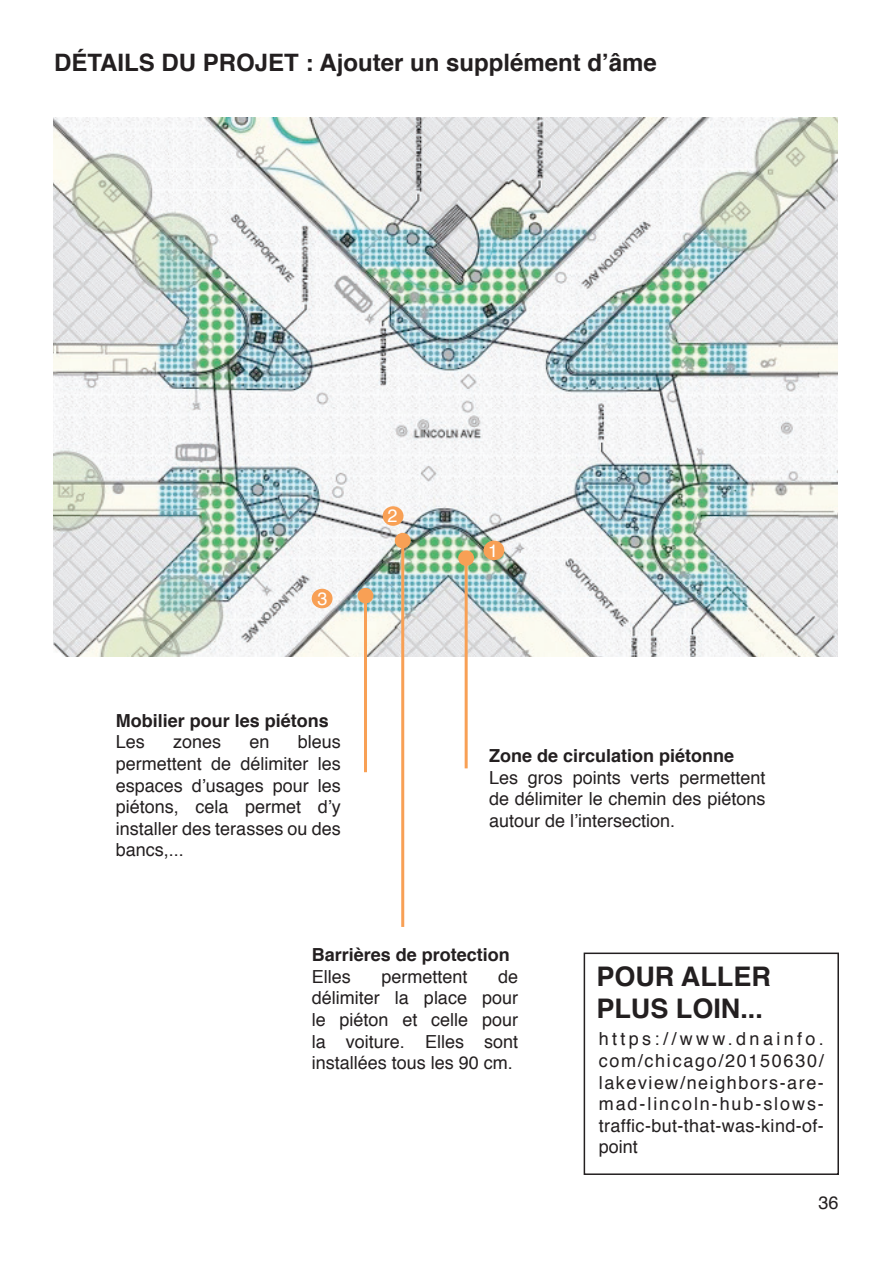
<style>
.page{position:relative;width:893px;height:1263px;background:#fff}
.page>*{position:absolute;margin:0;border:0;box-sizing:border-box;transform-origin:0 0}
.t1{font:700 27px/32.4px "Helvetica";color:#231f20}
.t2{font:700 24px "Helvetica";color:#231f20}
.t3{font:18px/21.6px "Helvetica";color:#231f20;text-align:justify}
.t4{font:700 18px "Helvetica";color:#231f20}
.t5{font:18px "Helvetica";color:#fff}
</style>
<div class="page">
<img style="left:54px;top:118px;width:783px;height:539px">
<div style="left:584px;top:952px;width:255px;height:223px;border:2px solid #231f20"></div>
<hr style="left:465px;top:558px;width:3px;height:210px;background:#f8a055">
<hr style="left:364px;top:598px;width:3px;height:174px;background:#f8a055">
<div style="left:458px;top:550px;width:16px;height:16px;background:#f8a055;border-radius:50%"></div>
<div style="left:483px;top:541px;width:21px;height:19px;background:#f8a055;border-radius:50%"></div>
<div style="left:358px;top:588px;width:15px;height:15px;background:#f8a055;border-radius:50%"></div>
<div style="left:383px;top:506px;width:20px;height:20px;background:#f8a055;border-radius:50%"></div>
<hr style="left:401px;top:543px;width:3px;height:384px;background:#f8a055">
<div style="left:395px;top:533px;width:16px;height:15px;background:#f8a055;border-radius:50%"></div>
<div style="left:312px;top:589px;width:21px;height:19px;background:#f8a055;border-radius:50%"></div>
<h2 class="t2" style="left:54px;top:44px;width:604px">DÉTAILS DU PROJET : Ajouter un supplément d’âme</h2>
<p class="t5" style="left:317px;top:585px;width:12px">3</p>
<p class="t4" style="left:116px;top:706px;width:215px">Mobilier pour les piétons</p>
<p class="t3" style="left:116px;top:732px;width:31px">Les</p>
<p class="t3" style="left:173px;top:732px;width:50px">zones</p>
<p class="t3" style="left:249px;top:732px;width:22px">en</p>
<p class="t3" style="left:116px;top:732px;width:226px;text-indent:182px">bleus permettent de délimiter les espaces d’usages pour les piétons, cela permet d’y installer des terasses ou des bancs,...</p>
<p class="t5" style="left:387px;top:502px;width:12px">2</p>
<p class="t5" style="left:488px;top:536px;width:12px">1</p>
<p class="t4" style="left:489px;top:741px;width:247px">Zone de circulation piétonne</p>
<p class="t3" style="left:489px;top:767px;width:278px">Les gros points verts permettent de délimiter le chemin des piétons autour de l’intersection.</p>
<p class="t4" style="left:312px;top:940px;width:200px">Barrières de protection</p>
<p class="t3" style="left:312px;top:966px;width:41px">Elles</p>
<p class="t3" style="left:381px;top:966px;width:88px">permettent</p>
<p class="t3" style="left:312px;top:966px;width:208px;text-indent:186px">de délimiter la place pour le piéton et celle pour la voiture. Elles sont installées tous les 90 cm.</p>
<h1 class="t1" style="left:596px;top:960px;width:176px">POUR ALLER<br>PLUS LOIN...</h1>
<p class="t3" style="left:599px;top:1029px;width:227px">https://www.dnainfo. com/chicago/20150630/ lakeview/neighbors-are&shy;mad-lincoln-hub-slows&shy;traffic-but-that-was-kind-of&shy;point</p>
<p class="t3" style="left:819px;top:1192px;width:22px">36</p>
</div>
